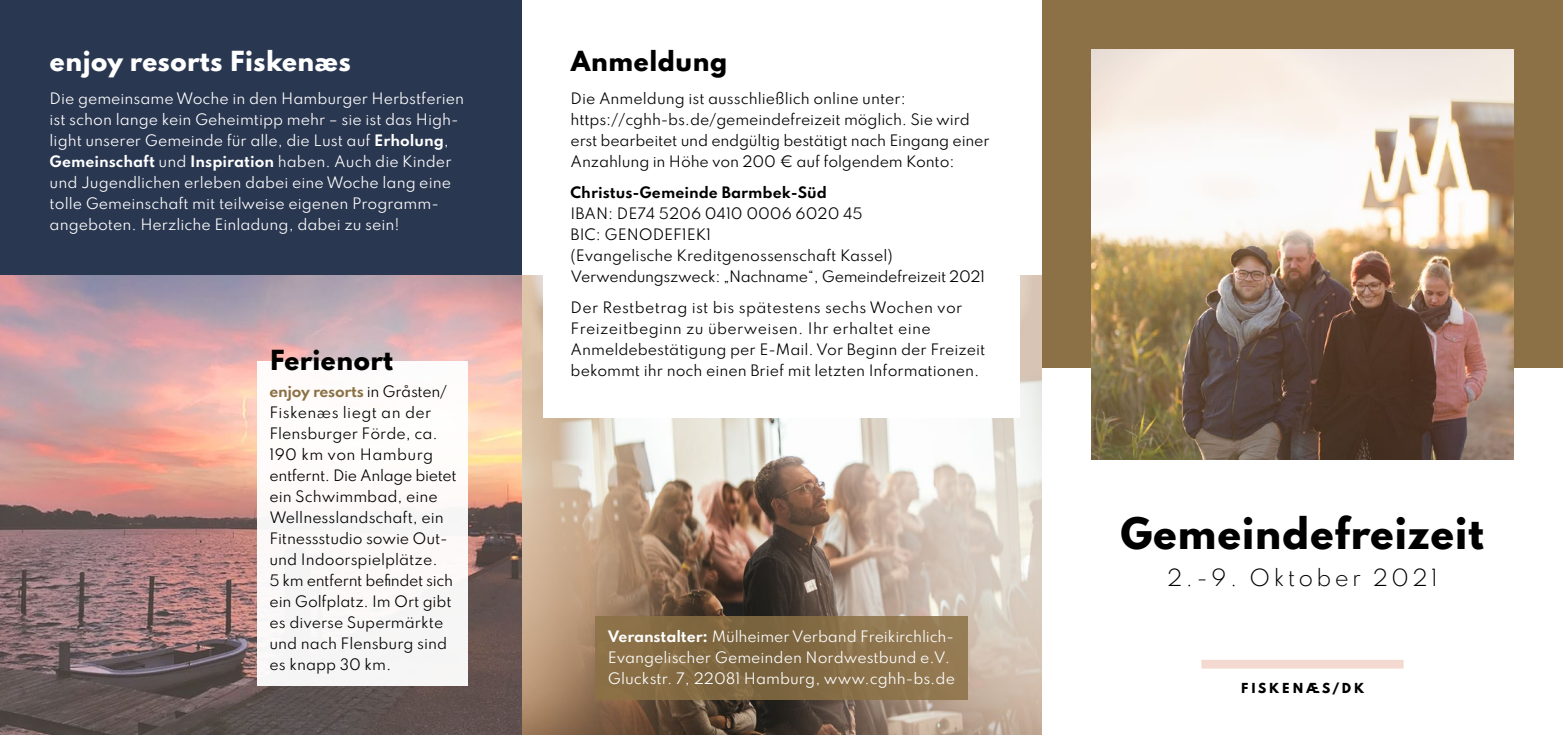
<style>
.page{position:relative;width:1563px;height:735px;background:#fff}
.page>*{position:absolute;margin:0;border:0;box-sizing:border-box;transform-origin:0 0}
.t1{font:800 38.5px "Spartan";letter-spacing:-.005em;color:#000}
.t2{font:800 24.5px "Spartan";color:#fff}
.t3{font:800 24.5px "Spartan";letter-spacing:-.005em;color:#000}
.t4{font:300 21px "Spartan";letter-spacing:.15em;color:#000}
.t5{font:14px/21px "Spartan";color:#000}
.t6{font:14px/21px "Spartan";color:#fff}
.t7{font:700 14px "Spartan";color:#000}
.t8{font:800 12.25px "Spartan";letter-spacing:.2em;color:#000}
.s1{font-weight:700}
.s2{font-weight:700;color:#8b7145}
</style>
<div class="page">
<img style="left:521px;top:275px;width:521px;height:459px">
<div style="left:543px;top:161px;width:476px;height:256px;background:#fff"></div>
<div style="left:1042px;top:0;width:520px;height:367px;background:#8b7145"></div>
<div style="left:0;top:0;width:521px;height:367px;background:#2a3751"></div>
<div style="left:595px;top:615px;width:373px;height:84px;background:linear-gradient(to right,#80673f,#8f7650)"></div>
<img style="left:1091px;top:50px;width:422px;height:409px">
<svg style="left:0;top:275px;width:521px;height:459px;background:#a88685"></svg>
<div style="left:257px;top:360px;width:211px;height:325px;background:#fcf9f8"></div>
<div style="left:1201px;top:659px;width:202px;height:9px;background:#f3d9cf"></div>
<h2 class="t2" style="left:50px;top:42px;width:303px">enjoy resorts Fiskenæs</h2>
<p class="t6" style="left:50px;top:87px;width:416px">Die gemeinsame Woche in den Hamburger Herbstferien ist schon lange kein Geheimtipp mehr – sie ist das High&shy;light unserer Gemeinde für alle, die Lust auf <span class="s1">Erholung</span>, <span class="s1">Gemeinschaft</span> und <span class="s1">Inspiration</span> haben. Auch die Kinder und Jugendlichen erleben dabei eine Woche lang eine tolle Gemeinschaft mit teilweise eigenen Programm&shy;angeboten. Herzliche Einladung, dabei zu sein!</p>
<h2 class="t3" style="left:269px;top:341px;width:126px">Ferienort</h2>
<p class="t5" style="left:269px;top:380px;width:189px"><span class="s2">enjoy resorts</span> in Gråsten/<br>Fiskenæs liegt an der<br>Flensburger Förde, ca.<br>190 km von Hamburg entfernt. Die Anlage bietet ein Schwimmbad, eine<br>Wellnesslandschaft, ein<br>Fitnessstudio sowie Out&shy;und Indoorspielplätze.<br>5 km entfernt befindet sich ein Golfplatz. Im Ort gibt es diverse Supermärkte und nach Flensburg sind es knapp 30 km.</p>
<h2 class="t3" style="left:570px;top:42px;width:158px">Anmeldung</h2>
<p class="t5" style="left:570px;top:87px;width:420px">Die Anmeldung ist ausschließlich online unter: https://cghh-bs.de/gemeindefreizeit möglich. Sie wird erst bearbeitet und endgültig bestätigt nach Eingang einer Anzahlung in Höhe von 200 € auf folgendem Konto:</p>
<p class="t7" style="left:570px;top:182px;width:258px">Christus-Gemeinde Barmbek-Süd</p>
<p class="t5" style="left:570px;top:202px;width:416px">IBAN: DE74 5206 0410 0006 6020 45<br>BIC: GENODEF1EK1<br>(Evangelische Kreditgenossenschaft Kassel)<br>Verwendungszweck: „Nachname“, Gemeindefreizeit 2021</p>
<p class="t5" style="left:570px;top:296px;width:416px">Der Restbetrag ist bis spätestens sechs Wochen vor Freizeitbeginn zu überweisen. Ihr erhaltet eine Anmeldebestätigung per E-Mail. Vor Beginn der Freizeit bekommt ihr noch einen Brief mit letzten Informationen.</p>
<p class="t6" style="left:608px;top:625px;width:349px"><span class="s1">Veranstalter:</span> Mülheimer Verband Freikirchlich-<br>Evangelischer Gemeinden Nordwestbund e.V.<br>Gluckstr. 7, 22081 Hamburg, www.cghh-bs.de</p>
<h1 class="t1" style="left:1119px;top:504px;width:367px">Gemeindefreizeit</h1>
<h3 class="t4" style="left:1167px;top:561px;width:272px">2.-9. Oktober 2021</h3>
<p class="t8" style="left:1241px;top:678px;width:124px">Fiskenæs/DK</p>
</div>
